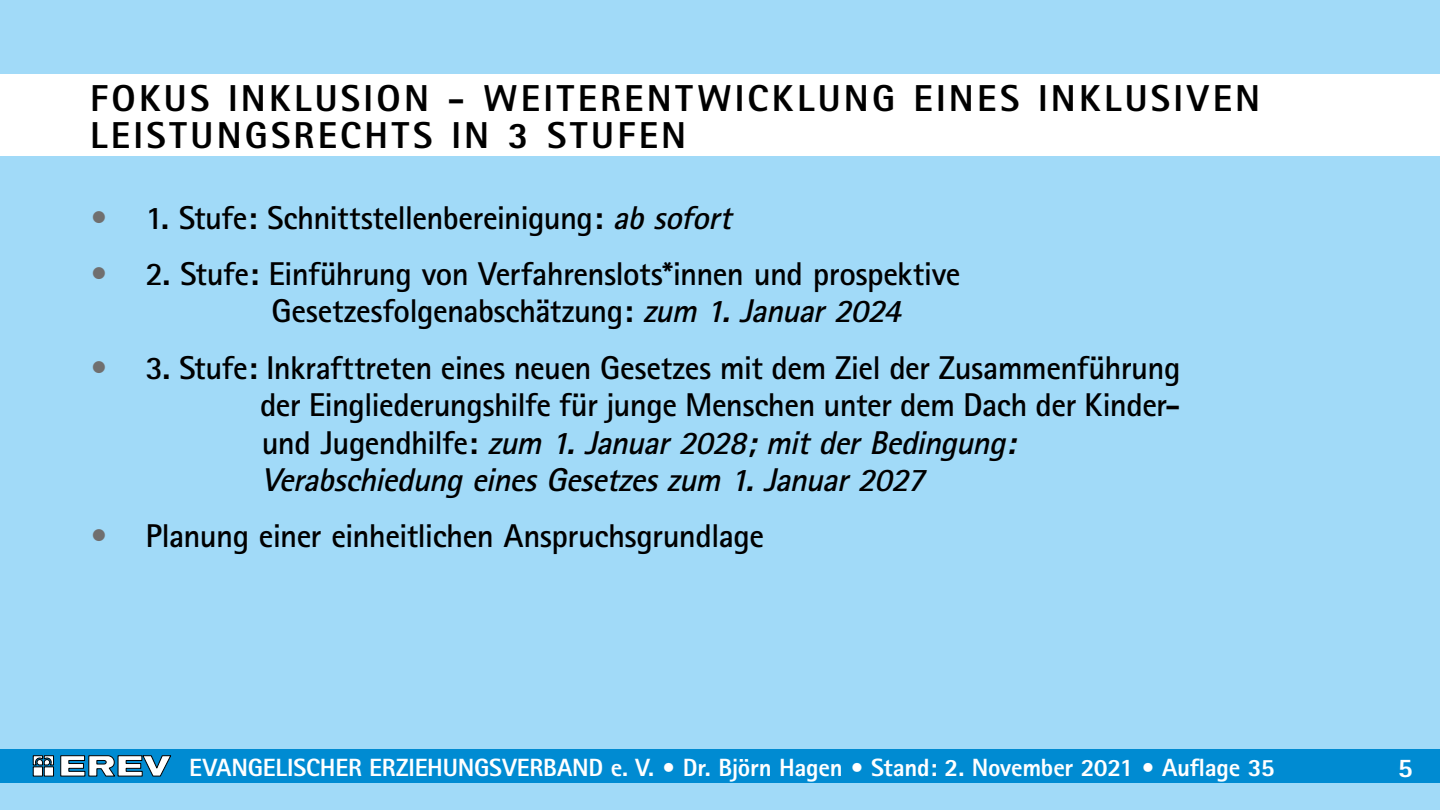
<style>
.page{position:relative;width:1440px;height:810px;background:#fff}
.page>*{position:absolute;margin:0;border:0;box-sizing:border-box;transform-origin:0 0}
.t1{font:800 37.5px/37.5px "Rotis Sans Serif";letter-spacing:.085em;color:#000}
.t2{font:700 33px/37.5px "Rotis Sans Serif";letter-spacing:-.02em;color:#000}
.t3{font:800 27px "Rotis Sans Serif";color:#fff}
.t4{font:800 24.97px "Rotis Sans Serif";letter-spacing:-.01em;color:#fff}
.s1{color:#706f6f}
.s2{font-style:italic}
</style>
<div class="page">
<div style="left:0;top:0;width:1440px;height:74px;background:#a1daf8"></div>
<div style="left:0;top:156px;width:1440px;height:654px;background:#a1daf8"></div>
<div style="left:0;top:749px;width:1440px;height:34px;background:#008bd2"></div>
<svg style="left:33px;top:755px;width:138px;height:22px"></svg>
<p class="t1" style="left:90px;top:79px;width:1172px">FOKUS INKLUSION - WEITERENTWICKLUNG EINES INKLUSIVEN<br>LEISTUNGSRECHTS IN 3 STUFEN</p>
<p class="t2" style="left:90px;top:198px;width:651px"><span class="s1">•</span> 1. Stufe: Schnittstellenbereinigung: <span class="s2">absofort</span></p>
<p class="t2" style="left:272px;top:254px;width:691px;text-indent:-182px"><span class="s1">•</span> 2. Stufe: Einführung von Verfahrenslots*innen und prospektive<br>Gesetzesfolgenabschätzung: <span class="s2">zum 1.Januar2024</span></p>
<p class="t2" style="left:260px;top:348px;width:922px;text-indent:-170px"><span class="s1">•</span> 3. Stufe: Inkrafttreten eines neuen Gesetzes mit dem Ziel der Zusammenführung der Eingliederungshilfe für junge Menschen unter dem Dach der Kinder&shy;u n d J u g e n d h i l fe : <span class="s2">zum 1.Januar2028;mitderBedingung:<br>Verabschiedung einesGesetzeszum 1.Januar2027</span></p>
<p class="t2" style="left:90px;top:517px;width:676px"><span class="s1">•</span> Planung einer einheitlichen Anspruchsgrundlage</p>
<p class="t4" style="left:189px;top:752px;width:1087px">EVANGELISCHER ERZIEHUNGSVERBAND e. V. • Dr. Björn Hagen • Stand: 2. November 2021 • Auflage 35</p>
<p class="t3" style="left:1398px;top:750px;width:17px">5</p>
</div>
